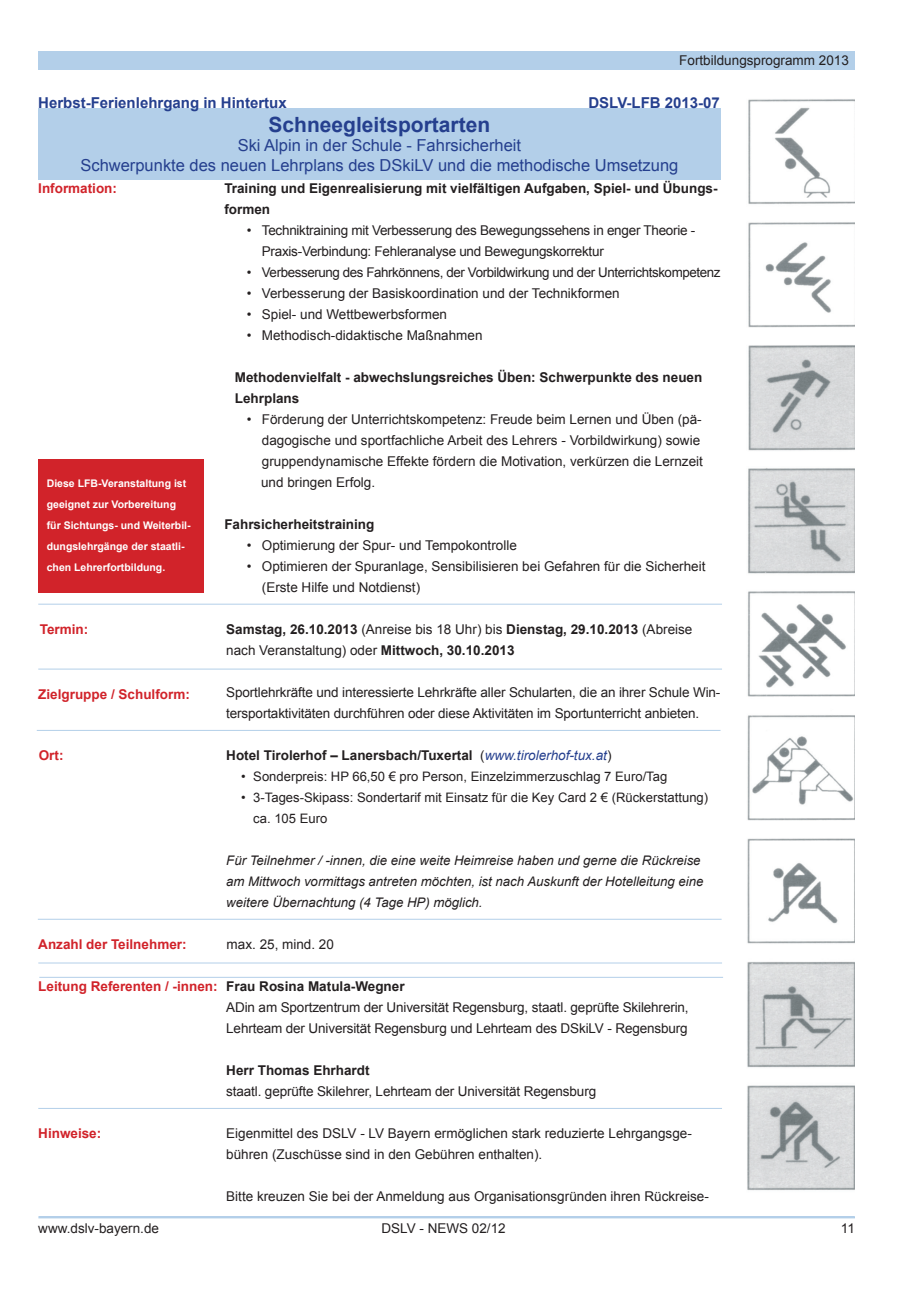
<style>
.page{position:relative;width:906px;height:1289px;background:#fff}
.page>*{position:absolute;margin:0;border:0;box-sizing:border-box;transform-origin:0 0}
.t1{font:700 21px "Arial";color:#253f8e}
.t2{font:16.5px/19.8px "Arial";color:#253f8e;text-align:center}
.t3{font:700 15px "Arial";color:#253f8e}
.t4{font:13.5px/21px "Arial";color:#231f20}
.t5{font:700 13.5px/21px "Arial";color:#231f20}
.t6{font:13.5px/21px "Arial";letter-spacing:-.02em;color:#231f20}
.t7{font:700 13.5px "Arial";color:#d1232a}
.t8{font:13.35px "Arial";letter-spacing:-.03em;color:#231f20}
.t9{font:italic 13.2px/21px "Arial";color:#231f20}
.t10{font:13.05px/21px "Arial";color:#231f20}
.t11{font:700 10.5px/21px "Arial";color:#fff}
.s1{font-weight:400}
.s2{font-weight:400;font-style:italic;color:#253f8e}
</style>
<div class="page">
<div style="left:38px;top:1215px;width:817px;height:3px;border:2px solid #b3cfe9"></div>
<img style="left:747px;top:99px;width:108px;height:1092px">
<div style="left:38px;top:51px;width:817px;height:18px;background:#b3cfe9"></div>
<div style="left:38px;top:109px;width:682px;height:71px;background:#b3cfe9"></div>
<hr style="left:38px;top:603px;width:684px;height:1px;background:#b3cfe9">
<hr style="left:38px;top:668px;width:684px;height:1px;background:#b3cfe9">
<hr style="left:39px;top:976px;width:684px;height:1px;background:#b3cfe9">
<hr style="left:38px;top:1107px;width:684px;height:1px;background:#b3cfe9">
<hr style="left:37px;top:730px;width:683px;height:1px;background:#b3cfe9">
<div style="left:38px;top:459px;width:165px;height:133px;background:#d1232a"></div>
<hr style="left:38px;top:918px;width:683px;height:1px;background:#b3cfe9">
<hr style="left:38px;top:962px;width:684px;height:1px;background:#b3cfe9">
<p class="t3" style="left:38px;top:92px;width:250px">Herbst-Ferienlehrgang in Hintertux</p>
<p class="t4" style="left:679px;top:50px;width:171px">Fortbildungsprogramm 2013</p>
<p class="t3" style="left:588px;top:92px;width:133px">DSLV-LFB 2013-07</p>
<h1 class="t1" style="left:268px;top:110px;width:223px">Schneegleitsportarten</h1>
<p class="t2" style="left:80px;top:136px;width:599px">Ski Alpin in der Schule - Fahrsicherheit<br>Schwerpunkte des neuen Lehrplans des DSkiLV und die methodische Umsetzung</p>
<p class="t7" style="left:38px;top:179px;width:80px">Information:</p>
<p class="t5" style="left:224px;top:178px;width:495px">Training und Eigenrealisierung mit vielfältigen Aufgaben, Spiel- und Übungs&shy;formen</p>
<p class="t6" style="left:262px;top:220px;width:435px;text-indent:-15px">• Techniktraining mit Verbesserung des Bewegungssehens in enger Theorie -<br>Praxis-Verbindung: Fehleranalyse und Bewegungskorrektur</p>
<p class="t8" style="left:247px;top:263px;width:475px">• Verbesserung des Fahrkönnens, der Vorbildwirkung und der Unterrichtskompetenz</p>
<p class="t4" style="left:247px;top:283px;width:374px">• Verbesserung der Basiskoordination und der Technikformen</p>
<p class="t4" style="left:247px;top:304px;width:202px">• Spiel- und Wettbewerbsformen</p>
<p class="t4" style="left:247px;top:325px;width:237px">• Methodisch-didaktische Maßnahmen</p>
<p class="t5" style="left:235px;top:367px;width:469px">Methodenvielfalt - abwechslungsreiches Üben: Schwerpunkte des neuen<br>Lehrplans</p>
<p class="t4" style="left:261px;top:409px;width:443px;text-indent:-14px">• Förderung der Unterrichtskompetenz: Freude beim Lernen und Üben (pä&shy;dagogische und sportfachliche Arbeit des Lehrers - Vorbildwirkung) sowie gruppendynamische Effekte fördern die Motivation, verkürzen die Lernzeit und bringen Erfolg.</p>
<p class="t5" style="left:224px;top:514px;width:152px">Fahrsicherheitstraining</p>
<p class="t4" style="left:247px;top:535px;width:271px">• Optimierung der Spur- und Tempokontrolle</p>
<p class="t4" style="left:262px;top:556px;width:445px;text-indent:-15px">• Optimieren der Spuranlage, Sensibilisieren bei Gefahren für die Sicherheit (Erste Hilfe und Notdienst)</p>
<p class="t7" style="left:40px;top:620px;width:50px">Termin:</p>
<p class="t11" style="left:47px;top:473px;width:145px">Diese LFB-Veranstaltung ist geeignet zur Vorbereitung für Sichtungs- und Weiterbil&shy;dungslehrgänge der staatli&shy;chen Lehrerfortbildung.</p>
<p class="t5" style="left:226px;top:619px;width:467px">Samstag, 26.10.2013 <span class="s1">(Anreise bis 18 Uhr) bis</span> Dienstag, 29.10.2013 <span class="s1">(Abreise nach Veranstaltung) oder</span> Mittwoch, 30.10.2013</p>
<p class="t7" style="left:38px;top:685px;width:153px">Zielgruppe / Schulform:</p>
<p class="t7" style="left:39px;top:746px;width:26px">Ort:</p>
<p class="t4" style="left:226px;top:682px;width:495px">Sportlehrkräfte und interessierte Lehrkräfte aller Schularten, die an ihrer Schule Win&shy;tersportaktivitäten durchführen oder diese Aktivitäten im Sportunterricht anbieten.</p>
<p class="t5" style="left:226px;top:745px;width:387px">Hotel Tirolerhof – Lanersbach/Tuxertal <span class="s1">(</span><span class="s2">www.tirolerhof-tux.at</span><span class="s1">)</span></p>
<p class="t10" style="left:241px;top:766px;width:427px">• Sonderpreis: HP 66,50 € pro Person, Einzelzimmerzuschlag 7 Euro/Tag</p>
<p class="t10" style="left:253px;top:787px;width:456px;text-indent:-12px">• 3-Tages-Skipass: Sondertarif mit Einsatz für die Key Card 2 € (Rückerstattung) ca. 105 Euro</p>
<p class="t9" style="left:226px;top:850px;width:479px">Für Teilnehmer / -innen, die eine weite Heimreise haben und gerne die Rückreise am Mittwoch vormittags antreten möchten, ist nach Auskunft der Hotelleitung eine weitere Übernachtung (4 Tage HP) möglich.</p>
<p class="t7" style="left:38px;top:935px;width:150px">Anzahl der Teilnehmer:</p>
<p class="t7" style="left:38px;top:977px;width:181px">Leitung Referenten / -innen:</p>
<p class="t4" style="left:227px;top:934px;width:109px">max. 25, mind. 20</p>
<p class="t5" style="left:226px;top:976px;width:180px">Frau Rosina Matula-Wegner</p>
<p class="t4" style="left:226px;top:997px;width:464px">ADin am Sportzentrum der Universität Regensburg, staatl. geprüfte Skilehrerin,<br>Lehrteam der Universität Regensburg und Lehrteam des DSkiLV - Regensburg</p>
<p class="t5" style="left:226px;top:1060px;width:145px">Herr Thomas Ehrhardt</p>
<p class="t4" style="left:226px;top:1081px;width:371px">staatl. geprüfte Skilehrer, Lehrteam der Universität Regensburg</p>
<p class="t7" style="left:38px;top:1124px;width:65px">Hinweise:</p>
<p class="t4" style="left:226px;top:1123px;width:467px">Eigenmittel des DSLV - LV Bayern ermöglichen stark reduzierte Lehrgangsge&shy;bühren (Zuschüsse sind in den Gebühren enthalten).</p>
<p class="t4" style="left:226px;top:1186px;width:484px">Bitte kreuzen Sie bei der Anmeldung aus Organisationsgründen ihren Rückreise-</p>
<p class="t4" style="left:38px;top:1217px;width:122px">www.dslv-bayern.de</p>
<p class="t4" style="left:381px;top:1217px;width:126px">DSLV - NEWS 02/12</p>
<p class="t4" style="left:841px;top:1217px;width:16px">11</p>
</div>
